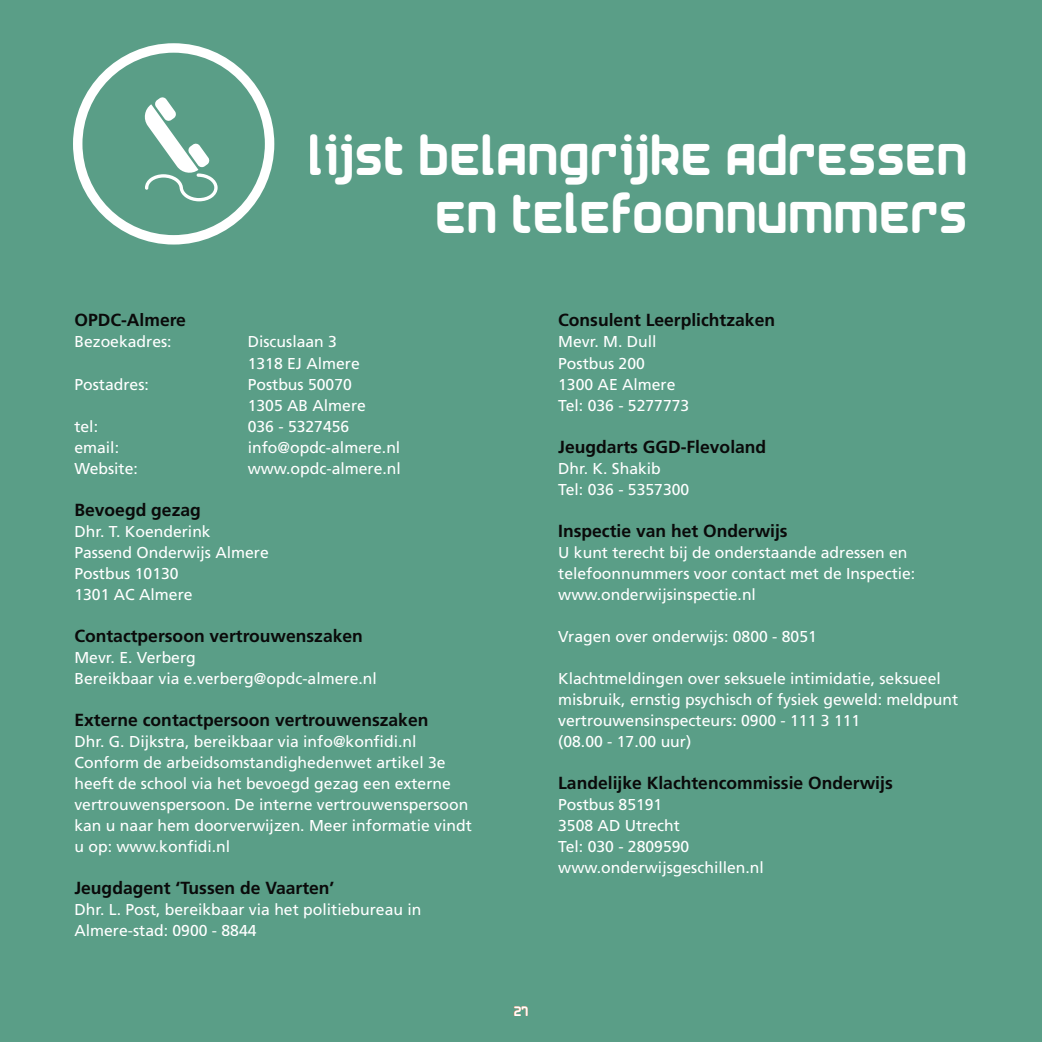
<style>
.page{position:relative;width:1042px;height:1042px;background:#5a9e87}
.page>*{position:absolute;margin:0;border:0;box-sizing:border-box;transform-origin:0 0}
.t1{font:49px/58.8px "Airstrip Four";color:#fff;text-align:right}
.t2{font:700 17.5px "Frutiger LT Pro";color:#0a0a0a}
.t3{font:15.75px/21px "Frutiger LT Pro";color:#fff}
.t4{font:12.25px "Airstrip Four";color:#fff}
</style>
<div class="page">
<div style="left:73px;top:43px;width:201px;height:201px;border:9px solid #fff;border-radius:50%"></div>
<svg style="left:144px;top:97px;width:74px;height:104px"></svg>
<h1 class="t1" style="left:308px;top:128px;width:661px">lijst belangrijke adressen en telefoonnummers</h1>
<p class="t2" style="left:74px;top:310px;width:113px">OPDC-Almere</p>
<p class="t3" style="left:74px;top:332px;width:99px">Bezoekadres:</p>
<p class="t3" style="left:248px;top:332px;width:114px">Discuslaan 3<br>1318 EJ Almere</p>
<p class="t3" style="left:74px;top:374px;width:76px">Postadres:</p>
<p class="t3" style="left:248px;top:374px;width:120px">Postbus 50070<br>1305 AB Almere</p>
<p class="t3" style="left:74px;top:416px;width:25px">tel:</p>
<p class="t3" style="left:248px;top:416px;width:103px">036 - 5327456</p>
<p class="t3" style="left:74px;top:437px;width:46px">email:</p>
<p class="t3" style="left:248px;top:437px;width:154px">info@opdc-almere.nl</p>
<p class="t3" style="left:74px;top:458px;width:65px">Website:</p>
<p class="t3" style="left:248px;top:458px;width:155px">www.opdc-almere.nl</p>
<p class="t2" style="left:74px;top:499px;width:128px">Bevoegd gezag</p>
<p class="t3" style="left:74px;top:521px;width:196px">Dhr. T. Koenderink<br>Passend Onderwijs Almere<br>Postbus 10130<br>1301 AC Almere</p>
<p class="t2" style="left:74px;top:625px;width:290px">Contactpersoon vertrouwenszaken</p>
<p class="t3" style="left:74px;top:647px;width:304px">Mevr. E. Verberg<br>Bereikbaar via e.verberg@opdc-almere.nl</p>
<p class="t2" style="left:74px;top:709px;width:355px">Externe contactpersoon vertrouwenszaken</p>
<p class="t3" style="left:74px;top:731px;width:399px">Dhr. G. Dijkstra, bereikbaar via info@konfidi.nl Conform de arbeidsomstandighedenwet artikel 3e heeft de school via het bevoegd gezag een externe vertrouwenspersoon. De interne vertrouwenspersoon kan u naar hem doorverwijzen. Meer informatie vindt u op: www.konfidi.nl</p>
<p class="t2" style="left:74px;top:877px;width:261px">Jeugdagent ‘Tussen de Vaarten’</p>
<p class="t3" style="left:74px;top:899px;width:348px">Dhr. L. Post, bereikbaar via het politiebureau in<br>Almere-stad: 0900 - 8844</p>
<p class="t2" style="left:558px;top:310px;width:218px">Consulent Leerplichtzaken</p>
<p class="t3" style="left:558px;top:332px;width:133px">Mevr. M. Dull<br>Postbus 200<br>1300 AE Almere<br>Tel: 036 - 5277773</p>
<p class="t2" style="left:558px;top:436px;width:210px">Jeugdarts GGD-Flevoland</p>
<p class="t3" style="left:558px;top:458px;width:133px">Dhr. K. Shakib<br>Tel: 036 - 5357300</p>
<p class="t2" style="left:558px;top:520px;width:231px">Inspectie van het Onderwijs</p>
<p class="t3" style="left:558px;top:542px;width:359px">U kunt terecht bij de onderstaande adressen en telefoonnummers voor contact met de Inspectie: www.onderwijsinspectie.nl</p>
<p class="t3" style="left:558px;top:626px;width:260px">Vragen over onderwijs: 0800 - 8051</p>
<p class="t3" style="left:558px;top:668px;width:401px">Klachtmeldingen over seksuele intimidatie, seksueel misbruik, ernstig psychisch of fysiek geweld: meldpunt vertrouwensinspecteurs: 0900 - 111 3 111<br>(08.00 - 17.00 uur)</p>
<p class="t2" style="left:558px;top:772px;width:336px">Landelijke Klachtencommissie Onderwijs</p>
<p class="t3" style="left:558px;top:794px;width:207px">Postbus 85191<br>3508 AD Utrecht<br>Tel: 030 - 2809590 www.onderwijsgeschillen.nl</p>
<p class="t4" style="left:513px;top:1005px;width:16px">27</p>
</div>
